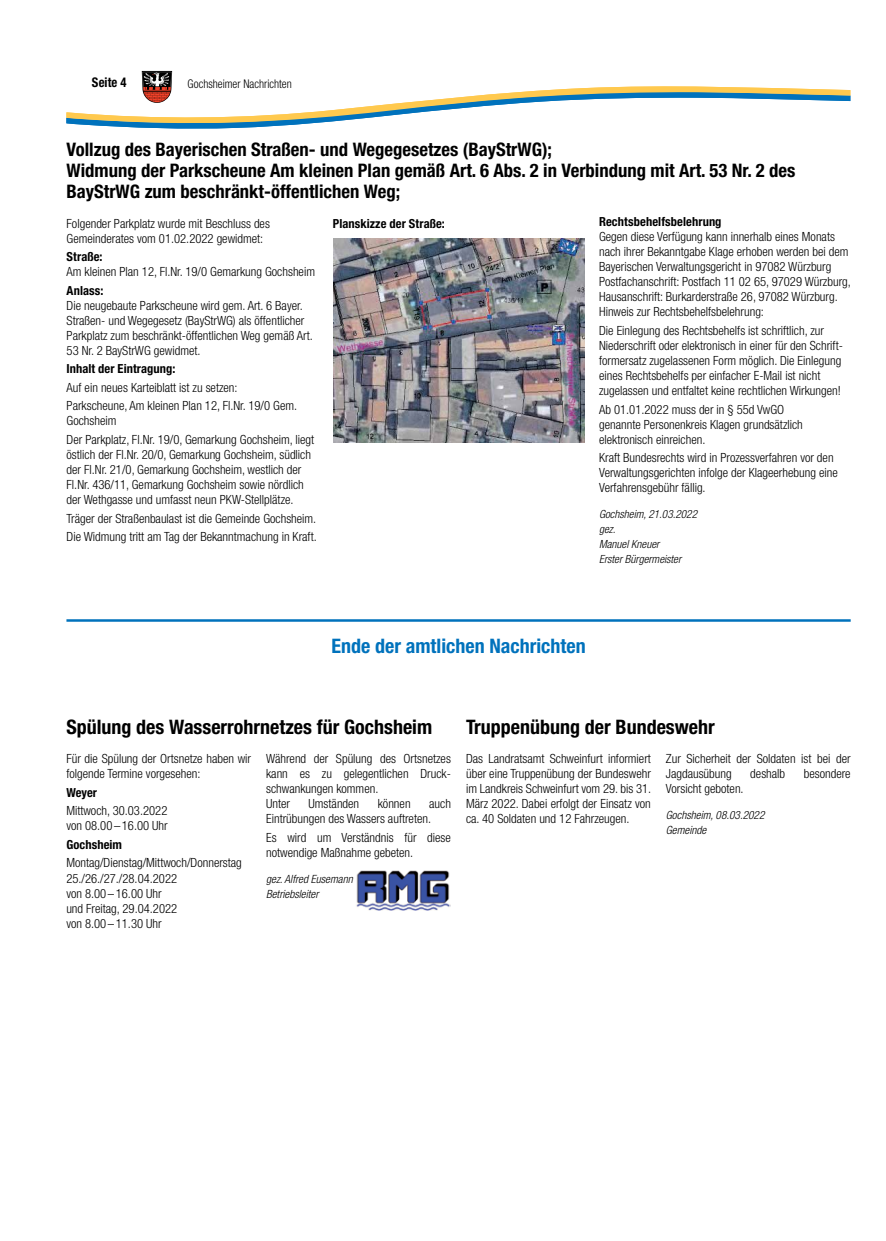
<style>
.page{position:relative;width:886px;height:1241px;background:#fff}
.page>*{position:absolute;margin:0;border:0;box-sizing:border-box;transform-origin:0 0}
.t1{font:700 condensed 20px "Helvetica Neue LT Std";color:#000}
.t2{font:700 condensed 20px "Helvetica Neue LT Std";color:#0072bc}
.t3{font:700 condensed 18.62px/21.4px "Helvetica Neue LT Std";color:#000}
.t4{font:700 condensed 13.38px "Helvetica Neue LT Std";letter-spacing:.005em;color:#000;scale:.95 1}
.t5{font:300 condensed 12.62px/15px "Helvetica Neue LT Std";color:#000}
.t6{font:700 condensed 12.5px "Helvetica Neue LT Std";letter-spacing:.005em;color:#000}
.t7{font:300 condensed 12px "Helvetica Neue LT Std";color:#000;scale:.95 1}
.t8{font:italic 300 condensed 11.38px/15px "Helvetica Neue LT Std";color:#000}
.t9{font:italic 300 condensed 11.25px/15px "Helvetica Neue LT Std";color:#000}
</style>
<div class="page">
<svg style="left:66px;top:71px;width:784px;height:58px"></svg>
<img style="left:356px;top:870px;width:95px;height:40px">
<hr style="left:66px;top:619px;width:785px;height:2px;background:#0072bc">
<img style="left:333px;top:238px;width:251px;height:204px">
<p class="t4" style="left:92px;top:75px;width:38px">Seite 4</p>
<p class="t7" style="left:187px;top:77px;width:111px">Gochsheimer Nachrichten</p>
<h2 class="t3" style="left:67px;top:138px;width:730px">Vollzug des Bayerischen Straßen- und Wegegesetzes (BayStrWG);<br>Widmung der Parkscheune Am kleinen Plan gemäß Art. 6 Abs. 2 in Verbindung mit Art. 53 Nr. 2 des<br>BayStrWG zum beschränkt-öffentlichen Weg;</h2>
<p class="t5" style="left:67px;top:215px;width:205px">Folgender Parkplatz wurde mit Beschluss des<br>Gemeinderates vom 01.02.2022 gewidmet:</p>
<p class="t6" style="left:67px;top:249px;width:38px">Straße:</p>
<p class="t5" style="left:67px;top:264px;width:250px">Am kleinen Plan 12, Fl.Nr. 19/0 Gemarkung Gochsheim</p>
<p class="t6" style="left:67px;top:283px;width:38px">Anlass:</p>
<p class="t5" style="left:67px;top:297px;width:248px">Die neugebaute Parkscheune wird gem. Art. 6 Bayer.<br>Straßen- und Wegegesetz (BayStrWG) als öffentlicher Parkplatz zum beschränkt-öffentlichen Weg gemäß Art.<br>53 Nr. 2 BayStrWG gewidmet.</p>
<p class="t6" style="left:67px;top:361px;width:110px">Inhalt der Eintragung:</p>
<p class="t5" style="left:67px;top:378px;width:232px;line-height:18.5px">Auf ein neues Karteiblatt ist zu setzen:<br>Parkscheune, Am kleinen Plan 12, Fl.Nr. 19/0 Gem.</p>
<p class="t5" style="left:67px;top:411px;width:249px;line-height:18.5px">Gochsheim<br>Der Parkplatz, Fl.Nr. 19/0, Gemarkung Gochsheim, liegt</p>
<p class="t5" style="left:67px;top:447px;width:246px">östlich der Fl.Nr. 20/0, Gemarkung Gochsheim, südlich der Fl.Nr. 21/0, Gemarkung Gochsheim, westlich der Fl.Nr. 436/11, Gemarkung Gochsheim sowie nördlich der Wethgasse und umfasst neun PKW-Stellplätze.</p>
<p class="t5" style="left:67px;top:508px;width:252px;line-height:18.5px">Träger der Straßenbaulast ist die Gemeinde Gochsheim.<br>Die Widmung tritt am Tag der Bekanntmachung in Kraft.</p>
<p class="t6" style="left:333px;top:215px;width:114px">Planskizze der Straße:</p>
<p class="t6" style="left:599px;top:214px;width:124px">Rechtsbehelfsbelehrung</p>
<p class="t5" style="left:599px;top:229px;width:253px">Gegen diese Verfügung kann innerhalb eines Monats nach ihrer Bekanntgabe Klage erhoben werden bei dem Bayerischen Verwaltungsgericht in 97082 Würzburg Postfachanschrift: Postfach 11 02 65, 97029 Würzburg, Hausanschrift: Burkarderstraße 26, 97082 Würzburg.<br>Hinweis zur Rechtsbehelfsbelehrung:</p>
<p class="t5" style="left:599px;top:323px;width:245px">Die Einlegung des Rechtsbehelfs ist schriftlich, zur Niederschrift oder elektronisch in einer für den Schrift&shy;formersatz zugelassenen Form möglich. Die Einlegung eines Rechtsbehelfs per einfacher E-Mail ist nicht zugelassen und entfaltet keine rechtlichen Wirkungen!</p>
<p class="t5" style="left:599px;top:401px;width:205px">Ab 01.01.2022 muss der in § 55d VwGO genannte Personenkreis Klagen grundsätzlich elektronisch einreichen.</p>
<p class="t5" style="left:599px;top:450px;width:240px">Kraft Bundesrechts wird in Prozessverfahren vor den<br>Verwaltungsgerichten infolge der Klageerhebung eine<br>Verfahrensgebühr fällig.</p>
<p class="t9" style="left:599px;top:506px;width:99px">Gochsheim, 21.03.2022 gez.<br>Manuel Kneuer<br>Erster Bürgermeister</p>
<h1 class="t2" style="left:331px;top:633px;width:256px">Ende der amtlichen Nachrichten</h1>
<h1 class="t1" style="left:66px;top:714px;width:367px">Spülung des Wasserrohrnetzes für Gochsheim</h1>
<p class="t5" style="left:66px;top:751px;width:186px">Für die Spülung der Ortsnetze haben wir folgende Termine vorgesehen:</p>
<p class="t6" style="left:66px;top:784px;width:32px">Weyer</p>
<p class="t5" style="left:66px;top:803px;width:103px">Mittwoch, 30.03.2022 von 08.00 –16.00 Uhr</p>
<p class="t6" style="left:66px;top:836px;width:57px">Gochsheim</p>
<p class="t5" style="left:66px;top:855px;width:177px">Montag/Dienstag/Mittwoch/Donnerstag<br>25./26./27./28.04.2022<br>von 8.00 –16.00 Uhr<br>und Freitag, 29.04.2022<br>von 8.00 –11.30 Uhr</p>
<p class="t5" style="left:266px;top:751px;width:186px">Während der Spülung des Ortsnetzes kann es zu gelegentlichen Druck&shy;schwankungen kommen.<br>Unter</p>
<p class="t5" style="left:309px;top:796px;width:52px">Umständen</p>
<p class="t5" style="left:378px;top:796px;width:34px">können</p>
<p class="t5" style="left:266px;top:796px;width:186px;text-indent:163px">auch<br>Eintrübungen des Wassers auftreten.</p>
<p class="t5" style="left:266px;top:829px;width:186px">Es wird um Verständnis für diese notwendige Maßnahme gebeten.</p>
<p class="t8" style="left:266px;top:871px;width:88px">gez. Alfred Eusemann<br>Betriebsleiter</p>
<h1 class="t1" style="left:466px;top:714px;width:250px">Truppenübung der Bundeswehr</h1>
<p class="t5" style="left:466px;top:751px;width:187px;text-align:justify">Das Landratsamt Schweinfurt informiert über eine Truppenübung der Bundeswehr im Landkreis Schweinfurt vom 29. bis 31.<br>März 2022. Dabei erfolgt der Einsatz von ca. 40 Soldaten und 12 Fahrzeugen.</p>
<p class="t5" style="left:666px;top:751px;width:186px">Zur Sicherheit der Soldaten ist bei der<br>Jagdausübung</p>
<p class="t5" style="left:750px;top:766px;width:36px">deshalb</p>
<p class="t5" style="left:804px;top:766px;width:48px">besondere</p>
<p class="t5" style="left:666px;top:781px;width:79px">Vorsicht geboten.</p>
<p class="t8" style="left:666px;top:807px;width:100px">Gochsheim, 08.03.2022<br>Gemeinde</p>
</div>
